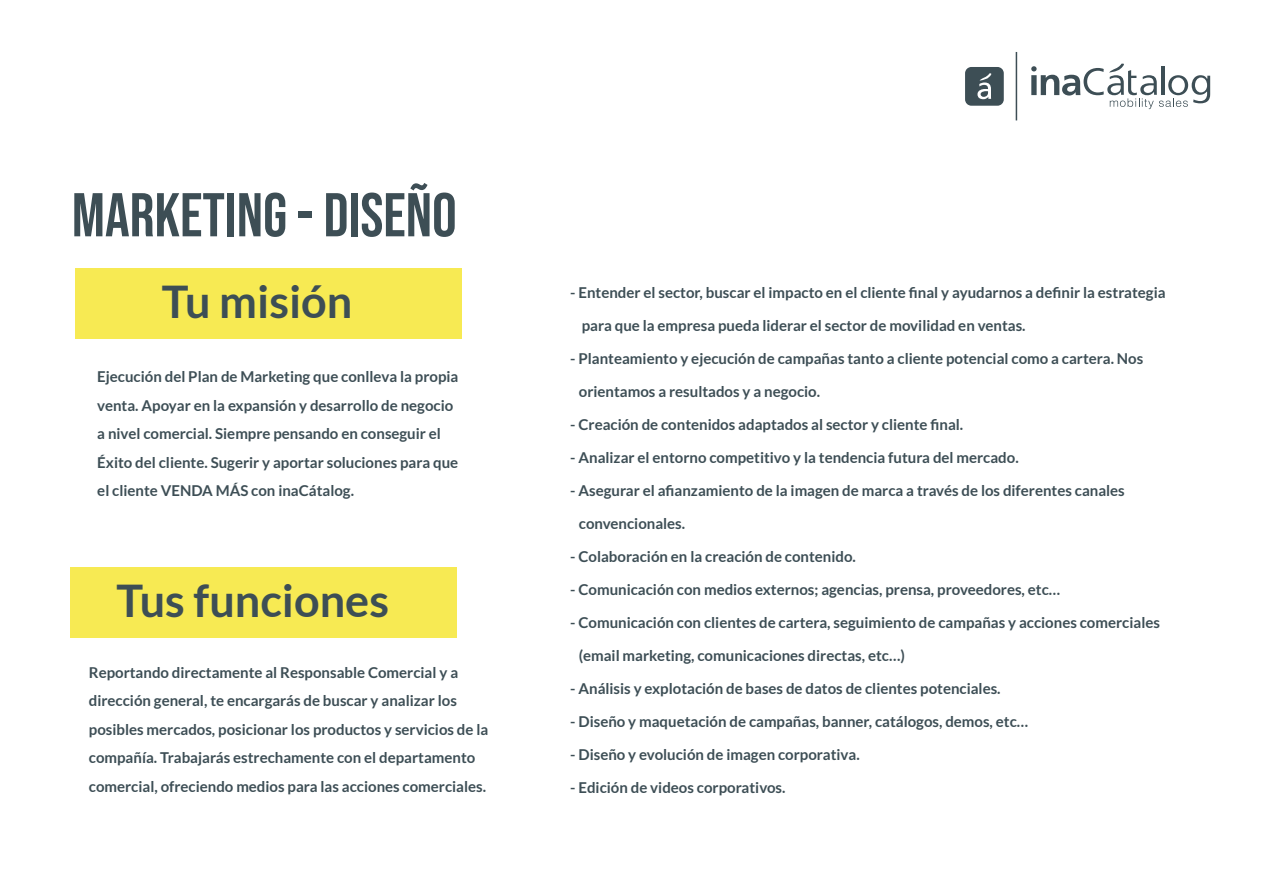
<style>
.page{position:relative;width:1263px;height:893px;background:#fff}
.page>*{position:absolute;margin:0;border:0;box-sizing:border-box;transform-origin:0 0}
.t1{font:61.65px "Bebas Neue";color:#3d4e55}
.t2{font:700 45px "Lato";color:#3d4e55}
.t3{font:700 15px/28.5px "Lato";color:#3d4e55}
</style>
<div class="page">
<svg style="left:1031px;top:63px;width:179px;height:46px"></svg>
<div style="left:965px;top:67px;width:39px;height:39px;background:#3d4e55;border-radius:6px"></div>
<svg style="left:977px;top:73px;width:14px;height:26px"></svg>
<hr style="left:1016px;top:52px;width:1px;height:68px;background:#3d4e55">
<div style="left:75px;top:268px;width:387px;height:71px;background:#f7ea53"></div>
<div style="left:71px;top:567px;width:386px;height:71px;background:#f7ea53"></div>
<h1 class="t1" style="left:72px;top:180px;width:386px">MARKETING - DISEÑO</h1>
<h2 class="t2" style="left:162px;top:275px;width:192px">Tu misión</h2>
<p class="t3" style="left:97px;top:362px;width:363px">Ejecución del Plan de Marketing que conlleva la propia venta. Apoyar en la expansión y desarrollo de negocio a nivel comercial. Siempre pensando en conseguir el Éxito del cliente. Sugerir y aportar soluciones para que el cliente VENDA MÁS con inaCátalog.</p>
<h2 class="t2" style="left:117px;top:575px;width:274px">Tus funciones</h2>
<p class="t3" style="left:89px;top:658px;width:401px">Reportando directamente al Responsable Comercial y a dirección general, te encargarás de buscar y analizar los posibles mercados, posicionar los productos y servicios de la compañía. Trabajarás estrechamente con el departamento comercial, ofreciendo medios para las acciones comerciales.</p>
<p class="t3" style="left:570px;top:278px;width:597px">- Entender el sector, buscar el impacto en el cliente final y ayudarnos a definir la estrategia</p>
<p class="t3" style="left:582px;top:311px;width:445px">para que la empresa pueda liderar el sector de movilidad en ventas.</p>
<p class="t3" style="left:570px;top:344px;width:575px">- Planteamiento y ejecución de campañas tanto a cliente potencial como a cartera. Nos</p>
<p class="t3" style="left:579px;top:377px;width:243px">orientamos a resultados y a negocio.</p>
<p class="t3" style="left:570px;top:410px;width:395px">- Creación de contenidos adaptados al sector y cliente final.</p>
<p class="t3" style="left:570px;top:443px;width:450px">- Analizar el entorno competitivo y la tendencia futura del mercado.</p>
<p class="t3" style="left:570px;top:476px;width:556px">- Asegurar el afianzamiento de la imagen de marca a través de los diferentes canales</p>
<p class="t3" style="left:579px;top:509px;width:108px">convencionales.</p>
<p class="t3" style="left:570px;top:542px;width:287px">- Colaboración en la creación de contenido.</p>
<p class="t3" style="left:570px;top:575px;width:491px">- Comunicación con medios externos; agencias, prensa, proveedores, etc…</p>
<p class="t3" style="left:570px;top:608px;width:591px">- Comunicación con clientes de cartera, seguimiento de campañas y acciones comerciales</p>
<p class="t3" style="left:579px;top:641px;width:327px">(email marketing, comunicaciones directas, etc…)</p>
<p class="t3" style="left:570px;top:674px;width:432px">- Análisis y explotación de bases de datos de clientes potenciales.</p>
<p class="t3" style="left:570px;top:707px;width:459px">- Diseño y maquetación de campañas, banner, catálogos, demos, etc…</p>
<p class="t3" style="left:570px;top:740px;width:291px">- Diseño y evolución de imagen corporativa.</p>
<p class="t3" style="left:570px;top:773px;width:217px">- Edición de videos corporativos.</p>
</div>
